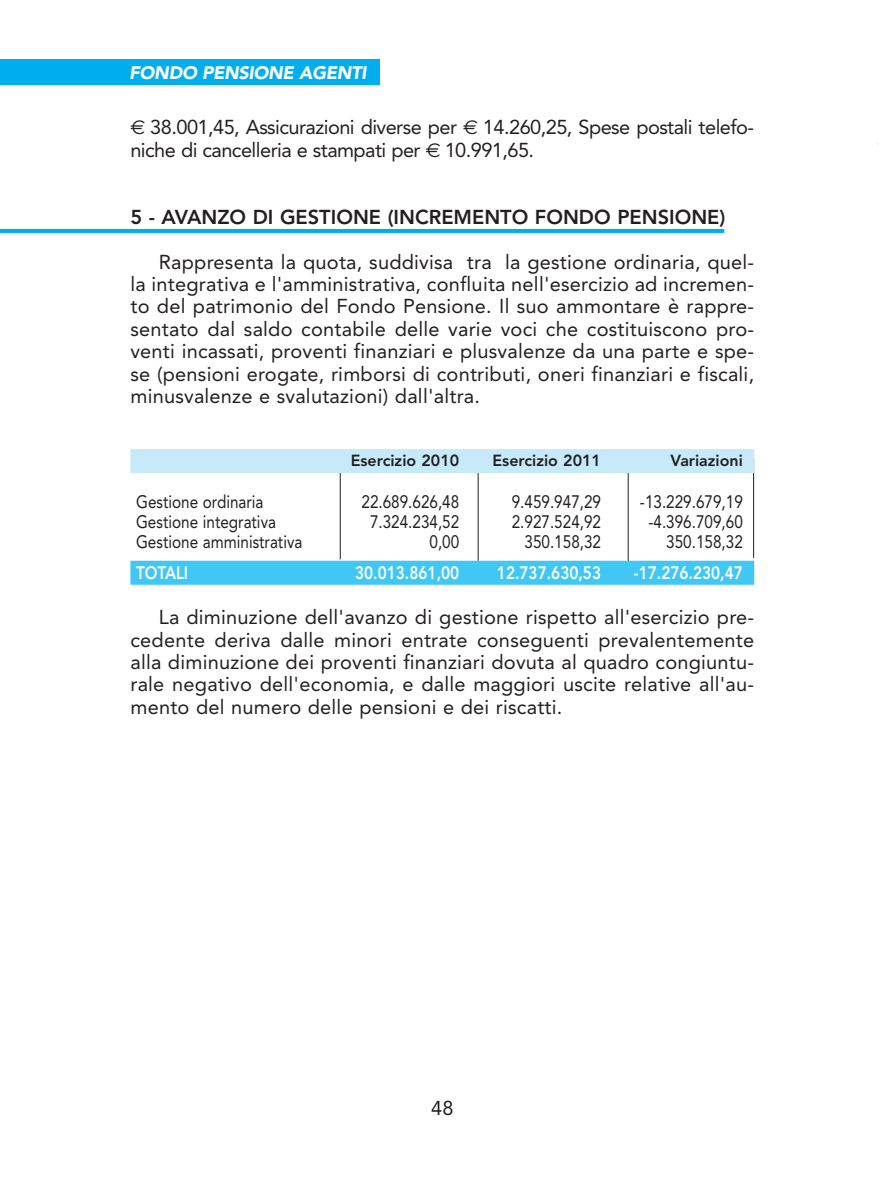
<style>
.page{position:relative;width:879px;height:1191px;background:#fff}
.page>*{position:absolute;margin:0;border:0;box-sizing:border-box;transform-origin:0 0}
.t1{font:20px/22.4px "Avenir";letter-spacing:.01em;color:#231f20;text-align:justify}
.t2{font:20px/22.4px "Avenir";letter-spacing:-.03em;color:#231f20}
.t3{font:800 20px "Avenir";color:#231f20}
.t4{font:18px "Avenir";color:#231f20;scale:.85 1}
.t5{font:800 18px "Avenir";color:#fff;scale:.85 1}
.t6{font:italic 900 18px "Avenir";letter-spacing:-.02em;color:#fff}
.t7{font:800 16px "Avenir";color:#231f20}
.s1{font-family:"Euro Sans"}
</style>
<div class="page">
<hr style="left:753px;top:458px;width:1px;height:100px;background:#231f20">
<hr style="left:478px;top:456px;width:1px;height:105px;background:#231f20">
<hr style="left:628px;top:458px;width:1px;height:105px;background:#231f20">
<hr style="left:340px;top:458px;width:1px;height:101px;background:#231f20">
<div style="left:130px;top:561px;width:624px;height:24px;background:#40c7f4"></div>
<div style="left:130px;top:449px;width:624px;height:24px;background:#c6eafa"></div>
<hr style="left:0;top:229px;width:724px;height:4px;background:#00aeef">
<div style="left:0;top:59px;width:380px;height:26px;background:#00aeef"></div>
<p class="t6" style="left:129px;top:65px;width:239px">FONDO PENSIONE AGENTI</p>
<p class="t2" style="left:130px;top:118px;width:625px"><span class="s1">€</span> 38.001,45, Assicurazioni diverse per <span class="s1">€</span> 14.260,25, Spese postali telefo&shy;niche di cancelleria e stampati per <span class="s1">€</span> 10.991,65.</p>
<p class="t3" style="left:130px;top:209px;width:596px">5 - AVANZO DI GESTIONE (INCREMENTO FONDO PENSIONE)</p>
<p class="t1" style="left:130px;top:252px;width:625px;text-indent:28px">Rappresenta la quota, suddivisa tra la gestione ordinaria, quel&shy;la integrativa e l'amministrativa, confluita nell'esercizio ad incremen&shy;to del patrimonio del Fondo Pensione. Il suo ammontare è rappre&shy;sentato dal saldo contabile delle varie voci che costituiscono pro&shy;venti incassati, proventi finanziari e plusvalenze da una parte e spe&shy;se (pensioni erogate, rimborsi di contributi, oneri finanziari e fiscali, minusvalenze e svalutazioni) dall'altra.</p>
<p class="t7" style="left:351px;top:453px;width:110px">Esercizio 2010</p>
<p class="t7" style="left:492px;top:453px;width:110px">Esercizio 2011</p>
<p class="t7" style="left:670px;top:453px;width:74px">Variazioni</p>
<p class="t4" style="left:136px;top:494px;width:151px">Gestione ordinaria</p>
<p class="t4" style="left:361px;top:494px;width:117px">22.689.626,48</p>
<p class="t4" style="left:512px;top:494px;width:107px">9.459.947,29</p>
<p class="t4" style="left:640px;top:494px;width:123px">-13.229.679,19</p>
<p class="t4" style="left:136px;top:514px;width:166px">Gestione integrativa</p>
<p class="t4" style="left:370px;top:514px;width:107px">7.324.234,52</p>
<p class="t4" style="left:512px;top:514px;width:107px">2.927.524,92</p>
<p class="t4" style="left:648px;top:514px;width:113px">-4.396.709,60</p>
<p class="t4" style="left:136px;top:534px;width:197px">Gestione amministrativa</p>
<p class="t4" style="left:429px;top:534px;width:37px">0,00</p>
<p class="t4" style="left:524px;top:534px;width:92px">350.158,32</p>
<p class="t4" style="left:666px;top:534px;width:92px">350.158,32</p>
<p class="t5" style="left:136px;top:566px;width:63px">TOTALI</p>
<p class="t5" style="left:355px;top:566px;width:124px">30.013.861,00</p>
<p class="t5" style="left:497px;top:566px;width:124px">12.737.630,53</p>
<p class="t5" style="left:634px;top:566px;width:130px">-17.276.230,47</p>
<p class="t1" style="left:130px;top:607px;width:625px;text-indent:28px">La diminuzione dell'avanzo di gestione rispetto all'esercizio pre&shy;cedente deriva dalle minori entrate conseguenti prevalentemente alla diminuzione dei proventi finanziari dovuta al quadro congiuntu&shy;rale negativo dell'economia, e dalle maggiori uscite relative all'au&shy;mento del numero delle pensioni e dei riscatti.</p>
<p class="t1" style="left:431px;top:1098px;width:24px">48</p>
</div>
